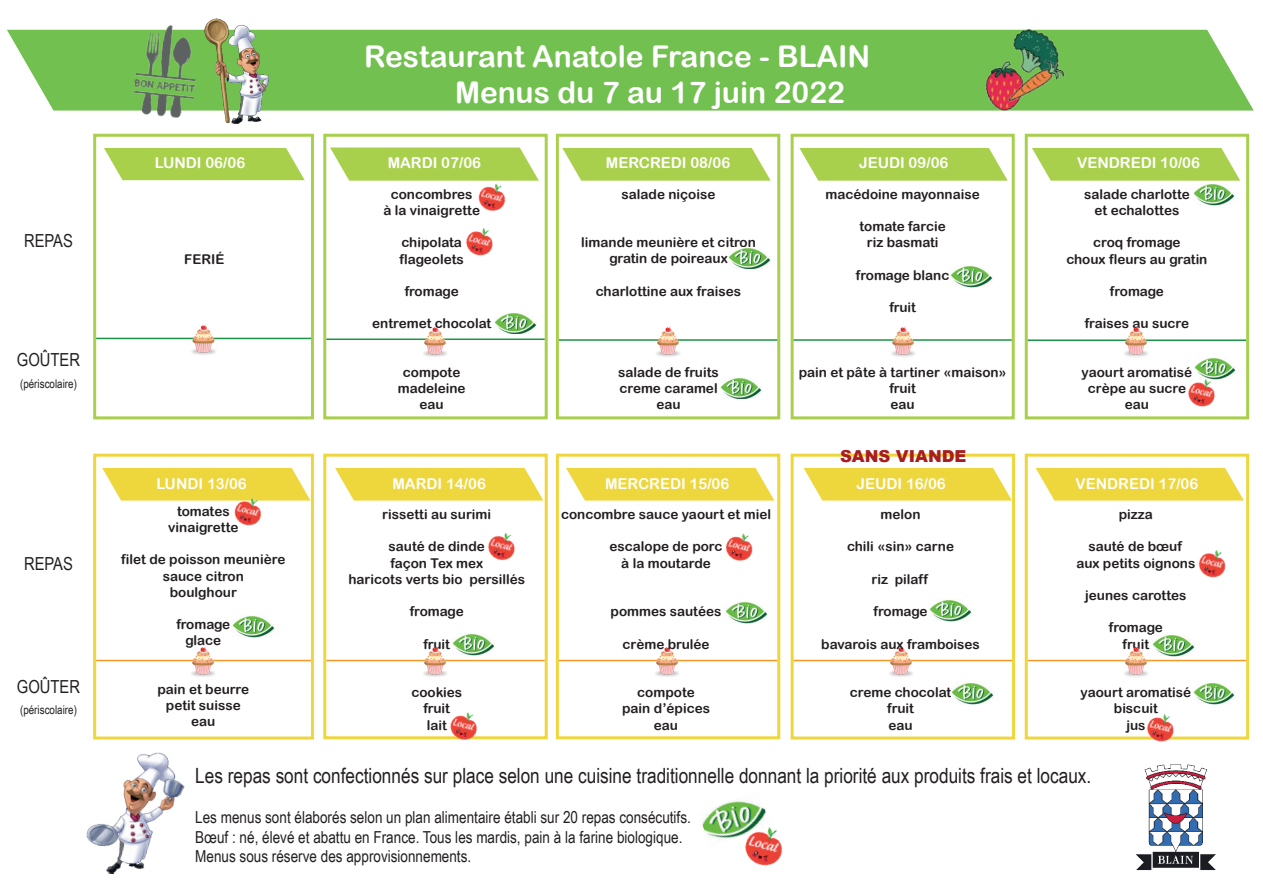
<style>
.page{position:relative;width:1263px;height:893px;background:#fff}
.page>*{position:absolute;margin:0;border:0;box-sizing:border-box;transform-origin:0 0}
.t1{font:30px/36px "Arial Rounded MT Bold";color:#fff}
.t2{font:21px "Arial Narrow";color:#231f20}
.t3{font:18px "Arial Rounded MT Bold";color:#fff}
.t4{font:18px "Arial Narrow";color:#231f20}
.t5{font:16.5px/19.8px "Arial Narrow";color:#231f20}
.t6{font:900 16.5px "Arial";color:#a71d21}
.t7{font:15px "Arial Rounded MT Bold";color:#fff}
.t8{font:13.5px/16.2px "Arial Rounded MT Bold";color:#231f20;text-align:center}
.t9{font:12px "Arial Narrow";color:#231f20}
</style>
<div class="page">
<div style="left:1025px;top:454px;width:224px;height:285px;border:3px solid #eed63d"></div>
<div style="left:556px;top:134px;width:224px;height:285px;border:3px solid #a9d04d"></div>
<div style="left:791px;top:134px;width:224px;height:285px;border:3px solid #a9d04d"></div>
<div style="left:1025px;top:134px;width:224px;height:285px;border:3px solid #a9d04d"></div>
<svg style="left:1032px;top:148px;width:208px;height:33px;background:#b1d45e"></svg>
<svg style="left:562px;top:148px;width:209px;height:33px;background:#b1d45f"></svg>
<div style="left:323px;top:134px;width:225px;height:285px;border:3px solid #a9d04d"></div>
<svg style="left:330px;top:148px;width:209px;height:33px;background:#b1d45f"></svg>
<div style="left:93px;top:134px;width:221px;height:285px;border:3px solid #a9d04d"></div>
<svg style="left:104px;top:148px;width:201px;height:32px;background:#b1d45b"></svg>
<div style="left:791px;top:454px;width:224px;height:285px;border:3px solid #eed63d"></div>
<div style="left:323px;top:454px;width:225px;height:285px;border:3px solid #eed63d"></div>
<div style="left:556px;top:454px;width:224px;height:285px;border:3px solid #eed63d"></div>
<div style="left:7px;top:30px;width:1247px;height:81px;background:#72c050"></div>
<img style="left:204px;top:19px;width:65px;height:105px">
<img style="left:1135px;top:764px;width:81px;height:107px">
<img style="left:131px;top:25px;width:72px;height:93px">
<img style="left:86px;top:752px;width:99px;height:123px">
<div style="left:93px;top:454px;width:221px;height:285px;border:3px solid #eed63d"></div>
<svg style="left:566px;top:468px;width:208px;height:33px;background:#efda50"></svg>
<img style="left:702px;top:801px;width:64px;height:38px">
<img style="left:738px;top:820px;width:45px;height:46px">
<svg style="left:102px;top:468px;width:208px;height:33px;background:#efda50"></svg>
<svg style="left:335px;top:468px;width:208px;height:33px;background:#efda50"></svg>
<svg style="left:803px;top:468px;width:209px;height:33px;background:#efda51"></svg>
<svg style="left:1035px;top:468px;width:209px;height:33px;background:#efda51"></svg>
<svg style="left:799px;top:148px;width:209px;height:33px;background:#b1d45f"></svg>
<img style="left:990px;top:29px;width:88px;height:65px">
<img style="left:971px;top:53px;width:33px;height:58px">
<img style="left:1004px;top:45px;width:69px;height:66px">
<hr style="left:96px;top:338px;width:215px;height:1px;background:#1b9445">
<img style="left:188px;top:324px;width:31px;height:31px">
<hr style="left:326px;top:338px;width:219px;height:2px;background:#1b9445">
<img style="left:420px;top:326px;width:30px;height:31px">
<hr style="left:559px;top:339px;width:218px;height:2px;background:#1b9445">
<img style="left:653px;top:326px;width:30px;height:31px">
<hr style="left:794px;top:339px;width:218px;height:2px;background:#1b9445">
<img style="left:888px;top:326px;width:30px;height:31px">
<hr style="left:1028px;top:339px;width:218px;height:2px;background:#1b9445">
<img style="left:1121px;top:326px;width:30px;height:31px">
<hr style="left:96px;top:660px;width:215px;height:1px;background:#f59828">
<img style="left:188px;top:646px;width:30px;height:31px">
<hr style="left:326px;top:660px;width:219px;height:1px;background:#f59828">
<img style="left:420px;top:646px;width:30px;height:31px">
<hr style="left:559px;top:660px;width:218px;height:1px;background:#f59828">
<img style="left:652px;top:646px;width:30px;height:31px">
<hr style="left:794px;top:660px;width:218px;height:1px;background:#f59828">
<img style="left:886px;top:646px;width:30px;height:31px">
<hr style="left:1028px;top:660px;width:218px;height:1px;background:#f59828">
<img style="left:1121px;top:646px;width:30px;height:31px">
<img style="left:950px;top:266px;width:42px;height:21px">
<img style="left:474px;top:178px;width:37px;height:33px">
<img style="left:232px;top:616px;width:42px;height:21px">
<img style="left:453px;top:634px;width:42px;height:21px">
<img style="left:1193px;top:683px;width:42px;height:21px">
<img style="left:1152px;top:635px;width:42px;height:21px">
<img style="left:1142px;top:714px;width:38px;height:28px">
<img style="left:1194px;top:358px;width:42px;height:21px">
<img style="left:230px;top:493px;width:37px;height:33px">
<img style="left:725px;top:602px;width:42px;height:21px">
<img style="left:466px;top:228px;width:27px;height:28px">
<img style="left:494px;top:313px;width:42px;height:21px">
<img style="left:729px;top:248px;width:42px;height:21px">
<img style="left:1188px;top:374px;width:33px;height:33px">
<img style="left:930px;top:600px;width:41px;height:21px">
<img style="left:720px;top:378px;width:42px;height:21px">
<img style="left:1193px;top:184px;width:42px;height:21px">
<img style="left:488px;top:532px;width:27px;height:29px">
<img style="left:446px;top:712px;width:37px;height:28px">
<img style="left:725px;top:533px;width:28px;height:28px">
<img style="left:952px;top:683px;width:41px;height:21px">
<img style="left:1198px;top:550px;width:28px;height:28px">
<h3 class="t4" style="left:24px;top:227px;width:50px">REPAS</h3>
<h3 class="t4" style="left:17px;top:346px;width:65px">GOÛTER</h3>
<p class="t9" style="left:20px;top:375px;width:58px">(périscolaire)</p>
<h3 class="t4" style="left:24px;top:550px;width:50px">REPAS</h3>
<h3 class="t4" style="left:17px;top:673px;width:65px">GOÛTER</h3>
<p class="t9" style="left:20px;top:701px;width:58px">(périscolaire)</p>
<p class="t7" style="left:155px;top:154px;width:92px">LUNDI 06/06</p>
<p class="t8" style="left:184px;top:251px;width:42px">FERIÉ</p>
<h1 class="t1" style="left:455px;top:38px;width:417px;text-indent:-91px">Restaurant Anatole France - BLAIN<br>Menus du 7 au 17 juin 2022</h1>
<p class="t7" style="left:388px;top:154px;width:95px">MARDI 07/06</p>
<h3 class="t3" style="left:837px;top:157px;width:109px">JEUDI 18/04</h3>
<p class="t7" style="left:606px;top:154px;width:126px">MERCREDI 08/06</p>
<p class="t7" style="left:1077px;top:154px;width:125px">VENDREDI 10/06</p>
<p class="t7" style="left:859px;top:154px;width:91px">JEUDI 09/06</p>
<p class="t8" style="left:383px;top:186px;width:98px">concombres<br>à la vinaigrette</p>
<p class="t8" style="left:400px;top:234px;width:66px;text-align:left">chipolata flageolets</p>
<p class="t8" style="left:405px;top:283px;width:55px">fromage</p>
<p class="t8" style="left:372px;top:315px;width:120px">entremet chocolat</p>
<p class="t8" style="left:398px;top:364px;width:69px">compote madeleine eau</p>
<p class="t8" style="left:622px;top:185px;width:95px">salade niçoise</p>
<p class="t8" style="left:581px;top:234px;width:176px">limande meunière et citron gratin de poireaux</p>
<p class="t8" style="left:596px;top:283px;width:147px">charlottine aux fraises</p>
<p class="t8" style="left:618px;top:364px;width:102px">salade de fruits creme caramel eau</p>
<p class="t8" style="left:825px;top:185px;width:156px">macédoine mayonnaise</p>
<p class="t8" style="left:859px;top:218px;width:88px">tomate farcie riz basmati</p>
<p class="t8" style="left:856px;top:266px;width:95px">fromage blanc</p>
<p class="t8" style="left:889px;top:299px;width:28px">fruit</p>
<p class="t8" style="left:799px;top:364px;width:209px">pain et pâte à tartiner «maison» fruit<br>eau</p>
<p class="t6" style="left:840px;top:444px;width:128px">SANS VIANDE</p>
<p class="t8" style="left:1084px;top:186px;width:107px">salade charlotte et echalottes</p>
<p class="t8" style="left:1066px;top:234px;width:142px">croq fromage<br>choux fleurs au gratin</p>
<p class="t8" style="left:1110px;top:283px;width:55px">fromage</p>
<p class="t8" style="left:1085px;top:315px;width:106px">fraises au sucre</p>
<p class="t8" style="left:1081px;top:364px;width:112px">yaourt aromatisé crèpe au sucre eau</p>
<p class="t7" style="left:156px;top:474px;width:92px">LUNDI 13/06</p>
<p class="t7" style="left:392px;top:474px;width:95px">MARDI 14/06</p>
<h3 class="t3" style="left:577px;top:475px;width:151px">MERCREDI 24/04</h3>
<p class="t7" style="left:605px;top:474px;width:126px">MERCREDI 15/06</p>
<p class="t7" style="left:856px;top:474px;width:91px">JEUDI 16/06</p>
<p class="t7" style="left:1075px;top:474px;width:125px">VENDREDI 17/06</p>
<p class="t8" style="left:168px;top:503px;width:72px">tomates vinaigrette</p>
<p class="t8" style="left:121px;top:551px;width:166px">filet de poisson meunière sauce citron<br>boulghour</p>
<p class="t8" style="left:176px;top:616px;width:55px">fromage glace</p>
<p class="t8" style="left:157px;top:681px;width:93px">pain et beurre petit suisse eau</p>
<p class="t8" style="left:382px;top:506px;width:111px">rissetti au surimi</p>
<p class="t8" style="left:348px;top:538px;width:178px">sauté de dinde<br>façon Tex mex<br>haricots verts bio persillés</p>
<p class="t8" style="left:410px;top:603px;width:55px">fromage</p>
<p class="t8" style="left:423px;top:636px;width:28px">fruit</p>
<p class="t8" style="left:411px;top:684px;width:52px">cookies fruit<br>lait</p>
<p class="t8" style="left:561px;top:506px;width:211px">concombre sauce yaourt et miel</p>
<p class="t8" style="left:609px;top:538px;width:115px">escalope de porc à la moutarde</p>
<p class="t8" style="left:611px;top:603px;width:112px">pommes sautées</p>
<p class="t8" style="left:622px;top:636px;width:89px">crème brulée</p>
<p class="t8" style="left:622px;top:684px;width:89px">compote pain d’épices eau</p>
<p class="t8" style="left:881px;top:506px;width:41px">melon</p>
<p class="t8" style="left:847px;top:538px;width:108px">chili «sin» carne</p>
<p class="t8" style="left:871px;top:571px;width:58px">riz pilaff</p>
<p class="t8" style="left:874px;top:603px;width:55px">fromage</p>
<p class="t8" style="left:821px;top:636px;width:160px">bavarois aux framboises</p>
<p class="t8" style="left:850px;top:684px;width:103px">creme chocolat fruit<br>eau</p>
<p class="t8" style="left:1119px;top:506px;width:36px">pizza</p>
<p class="t8" style="left:1076px;top:538px;width:120px">sauté de bœuf aux petits oignons</p>
<p class="t8" style="left:1085px;top:587px;width:103px">jeunes carottes</p>
<p class="t8" style="left:1109px;top:619px;width:55px">fromage fruit</p>
<p class="t8" style="left:1080px;top:684px;width:112px">yaourt aromatisé biscuit<br>jus</p>
<h2 class="t2" style="left:195px;top:760px;width:897px">Les repas sont confectionnés sur place selon une cuisine traditionnelle donnant la priorité aux produits frais et locaux.</h2>
<p class="t5" style="left:195px;top:806px;width:497px">Les menus sont élaborés selon un plan alimentaire établi sur 20 repas consécutifs.<br>Bœuf : né, élevé et abattu en France. Tous les mardis, pain à la farine biologique.<br>Menus sous réserve des approvisionnements.</p>
</div>
